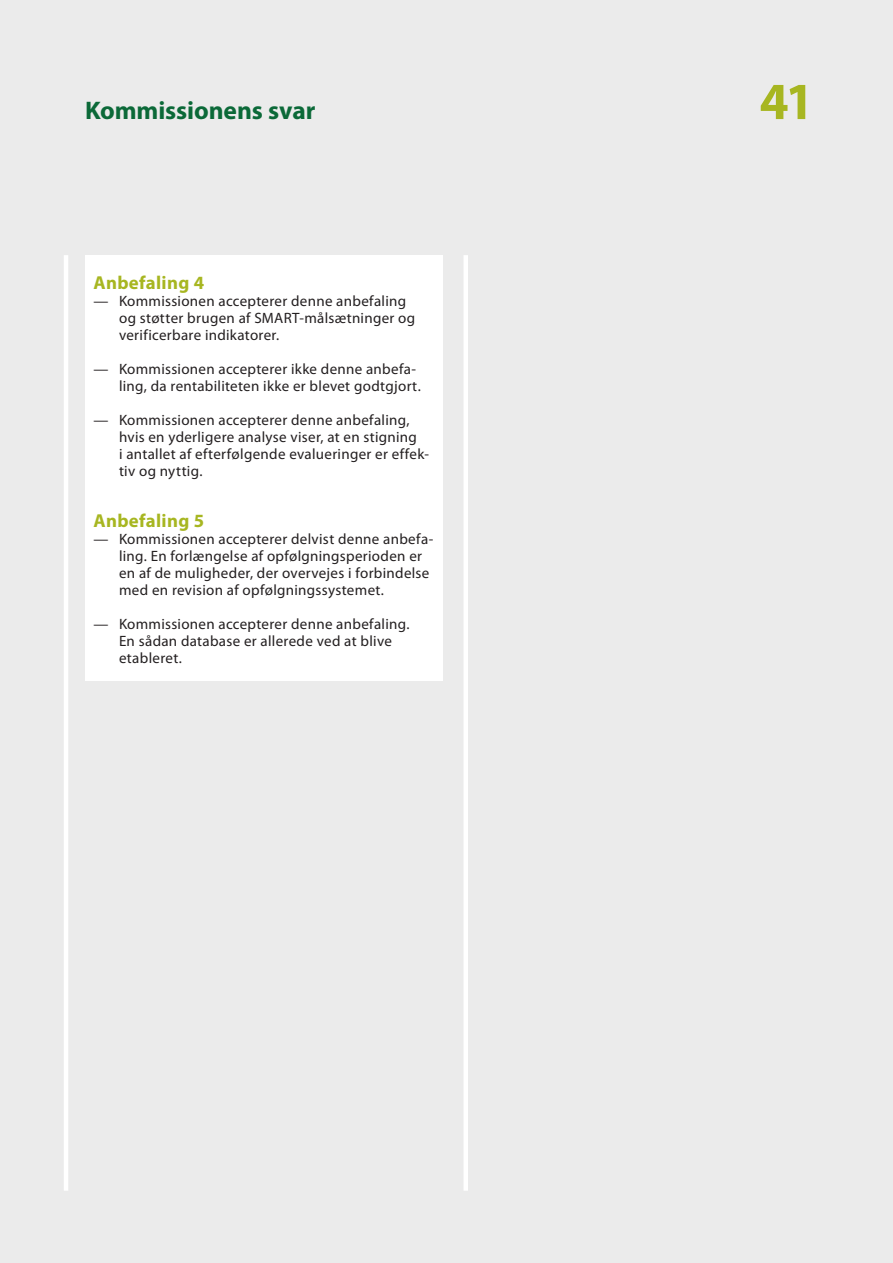
<style>
.page{position:relative;width:893px;height:1263px;background:#ebebeb}
.page>*{position:absolute;margin:0;border:0;box-sizing:border-box;transform-origin:0 0}
.t1{font:700 52.5px "Myriad Pro";color:#a7b621}
.t2{font:700 25.5px "Myriad Pro";letter-spacing:-.005em;color:#0b6938}
.K_03_-_REP_CHIFFRE{font:700 18.75px "Myriad Pro";letter-spacing:.015em;color:#a7b621}
.K_05_-_REP___TEXTE{font:15px/17px "Myriad Pro";letter-spacing:.02em;color:#231f20}
</style>
<div class="page">
<hr style="left:64px;top:255px;width:4px;height:936px;background:#fff">
<div style="left:463px;top:255px;width:5px;height:936px;background:#fff"></div>
<div style="left:85px;top:255px;width:357px;height:425px;background:#fff"></div>
<h2 class="t2" style="left:85px;top:94px;width:232px">Kommissionens svar</h2>
<p class="K_03_-_REP_CHIFFRE" style="left:94px;top:271px;width:112px">Anbefaling 4</p>
<p class="K_05_-_REP___TEXTE" style="left:119px;top:292px;width:298px;text-indent:-26px">— Kommissionen accepterer denne anbefaling og støtter brugen af SMART‑målsætninger og verificerbare indikatorer.</p>
<p class="K_05_-_REP___TEXTE" style="left:119px;top:360px;width:303px;text-indent:-26px">— Kommissionen accepterer ikke denne anbefa‑ ling, da rentabiliteten ikke er blevet godtgjort.</p>
<p class="K_05_-_REP___TEXTE" style="left:119px;top:411px;width:311px;text-indent:-26px">— Kommissionen accepterer denne anbefaling, hvis en yderligere analyse viser, at en stigning<br>i antallet af efterfølgende evalueringer er effek‑ tiv og nyttig.</p>
<p class="K_03_-_REP_CHIFFRE" style="left:94px;top:509px;width:112px">Anbefaling 5</p>
<p class="K_05_-_REP___TEXTE" style="left:119px;top:531px;width:316px;text-indent:-26px">— Kommissionen accepterer delvist denne anbefa‑ ling. En forlængelse af opfølgningsperioden er en af de muligheder, der overvejes i forbindelse med en revision af opfølgningssystemet.</p>
<p class="K_05_-_REP___TEXTE" style="left:119px;top:616px;width:292px;text-indent:-26px">— Kommissionen accepterer denne anbefaling.<br>En sådan database er allerede ved at blive etableret.</p>
<h1 class="t1" style="left:759px;top:67px;width:56px">41</h1>
</div>
